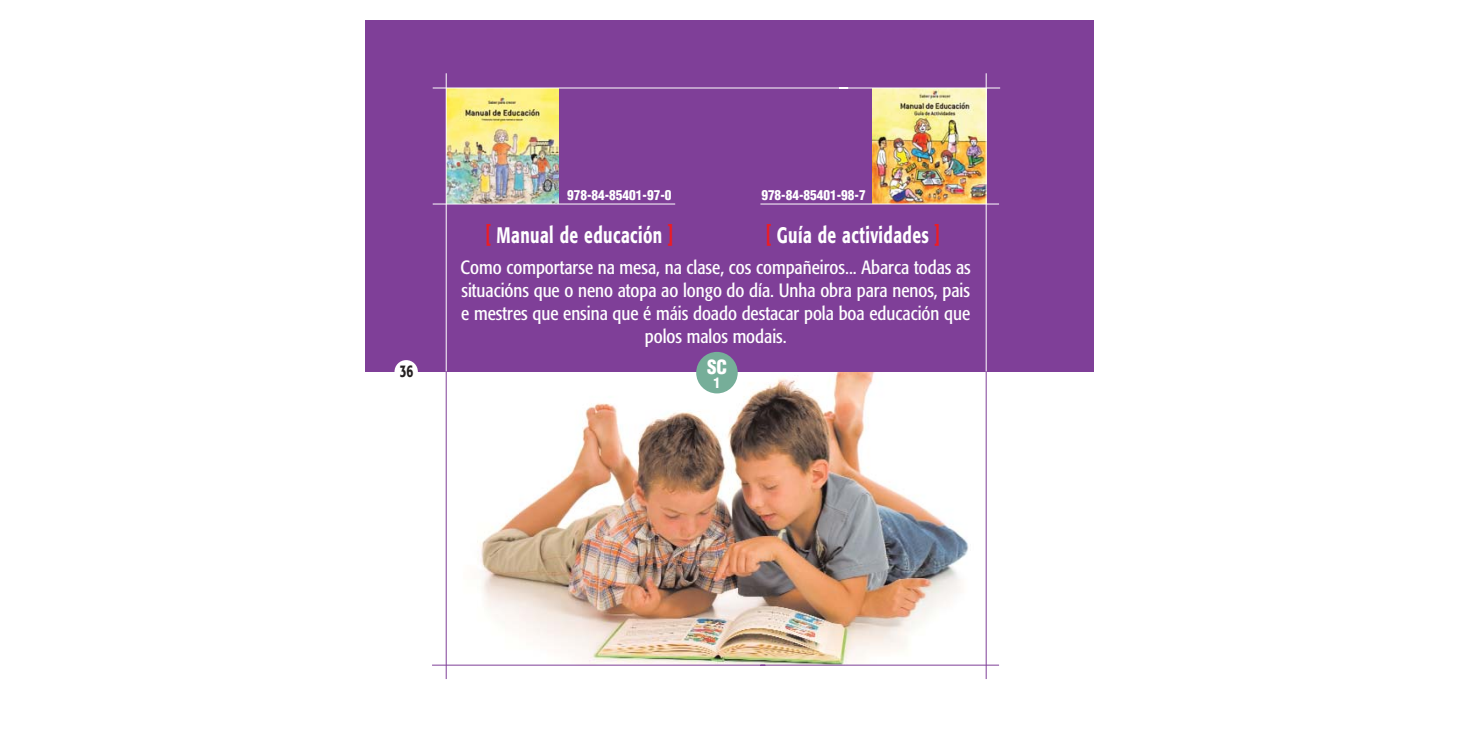
<style>
.page{position:relative;width:1474px;height:745px;background:#fff}
.page>*{position:absolute;margin:0;border:0;box-sizing:border-box;transform-origin:0 0}
.t1{font:500 22.22px "Formata";letter-spacing:.03em;color:#fff;scale:.7 1}
.t2{font:condensed 19.07px/22.9px "Formata";color:#fff;text-align:center}
.t3{font:900 condensed 19.07px "Helvetica";color:#fff}
.t4{font:500 16.8px "Formata";color:#231f20;scale:.7 1}
.t5{font:900 condensed 14.35px "Helvetica";color:#fff}
.t6{font:900 condensed 13.3px "Helvetica";color:#fff}
.s1{color:#ed1c24}
</style>
<div class="page">
<img style="left:450px;top:371px;width:533px;height:293px">
<div style="left:365px;top:21px;width:728px;height:350px;background:#7f3f98"></div>
<img style="left:447px;top:89px;width:112px;height:114px">
<img style="left:872px;top:89px;width:113px;height:114px">
<div style="left:696px;top:351px;width:41px;height:42px;background:#76ae99;border-radius:50%"></div>
<hr style="left:433px;top:88px;width:415px;height:1px;background:#fff">
<hr style="left:839px;top:88px;width:161px;height:1px;background:#fff">
<hr style="left:433px;top:203px;width:242px;height:1px;background:#fff">
<hr style="left:760px;top:203px;width:239px;height:1px;background:#fff">
<hr style="left:446px;top:73px;width:1px;height:298px;background:#fff">
<hr style="left:985px;top:73px;width:1px;height:298px;background:#fff">
<hr style="left:760px;top:664px;width:239px;height:1px;background:#7f3f98">
<hr style="left:432px;top:664px;width:333px;height:1px;background:#7f3f98">
<hr style="left:985px;top:371px;width:1px;height:307px;background:#7f3f98">
<hr style="left:446px;top:371px;width:1px;height:307px;background:#7f3f98">
<div style="left:394px;top:360px;width:24px;height:23px;background:#fff;border-radius:50%"></div>
<p class="t4" style="left:399px;top:363px;width:21px">36</p>
<p class="t6" style="left:567px;top:190px;width:106px">978-84-85401-97-0</p>
<p class="t6" style="left:761px;top:190px;width:106px">978-84-85401-98-7</p>
<p class="t1" style="left:485px;top:225px;width:270px"><span class="s1">[</span> Manual de educación <span class="s1">]</span></p>
<p class="t1" style="left:765px;top:225px;width:251px"><span class="s1">[</span> Guía de actividades <span class="s1">]</span></p>
<p class="t2" style="left:460px;top:257px;width:512px">Como comportarse na mesa, na clase, cos compañeiros... Abarca todas as situacións que o neno atopa ao longo do día. Unha obra para nenos, pais e mestres que ensina que é máis doado destacar pola boa educación que polos malos modais.</p>
<p class="t3" style="left:707px;top:359px;width:21px">SC</p>
<p class="t5" style="left:713px;top:377px;width:9px">1</p>
</div>
